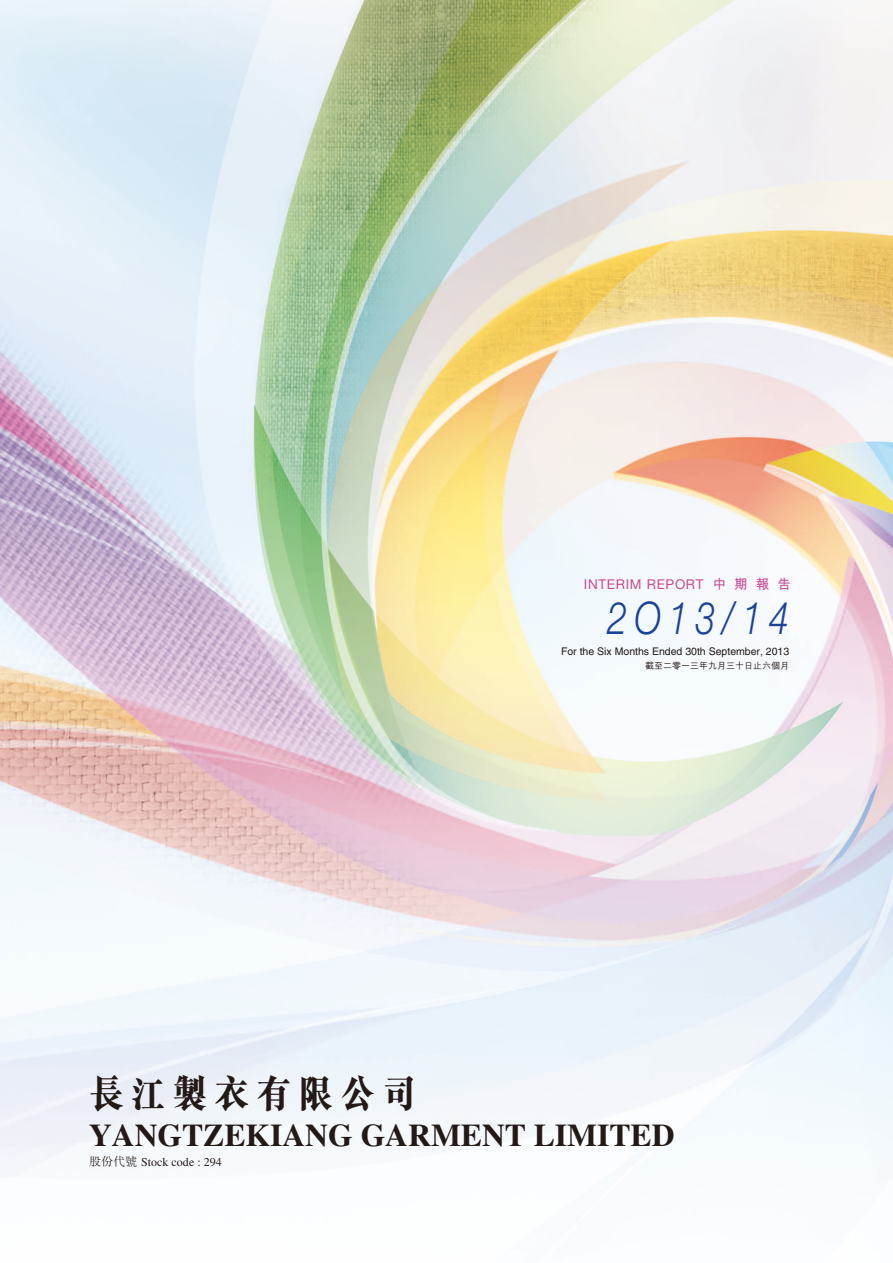
<style>
.page{position:relative;width:893px;height:1263px;background:#fff}
.page>*{position:absolute;margin:0;border:0;box-sizing:border-box;transform-origin:0 0}
.t1{font:italic 300 45px "Helvetica Neue LT Std";letter-spacing:.2em;color:#194299;scale:.8 1}
.t2{font:800 38.7px "M Sung HK";letter-spacing:.2em;color:#231916;scale:.9 1}
.t3{font:700 31.65px "Times LT Std";color:#231916}
.t4{font:13.5px "Helvetica Neue LT Std";letter-spacing:.05em;color:#ca4b90}
.t5{font:12px "Times LT Std";color:#231916}
.t6{font:10.5px "Helvetica LT Std";color:#231916}
.t7{font:500 9px "M Hei HK";color:#231916}
.s1{font-family:"M Hei HK";font-weight:700}
.s2{font-family:"M Sung HK";font-weight:300}
</style>
<div class="page">
<img style="left:0;top:0;width:893px;height:1187px">
<p class="t4" style="left:584px;top:576px;width:209px">INTERIM REPORT <span class="s1">中期報告</span></p>
<h1 class="t1" style="left:607px;top:591px;width:229px">2O13/14</h1>
<p class="t6" style="left:561px;top:645px;width:230px">For the Six Months Ended 30th September, 2013</p>
<p class="t7" style="left:645px;top:659px;width:145px">截至二零一三年九月三十日止六個月</p>
<h2 class="t2" style="left:89px;top:1067px;width:366px">長江製衣有限公司</h2>
<h3 class="t3" style="left:89px;top:1116px;width:587px">YANGTZEKIANG GARMENT LIMITED</h3>
<p class="t5" style="left:89px;top:1155px;width:134px"><span class="s2">股份代號</span> Stock code : 294</p>
</div>
